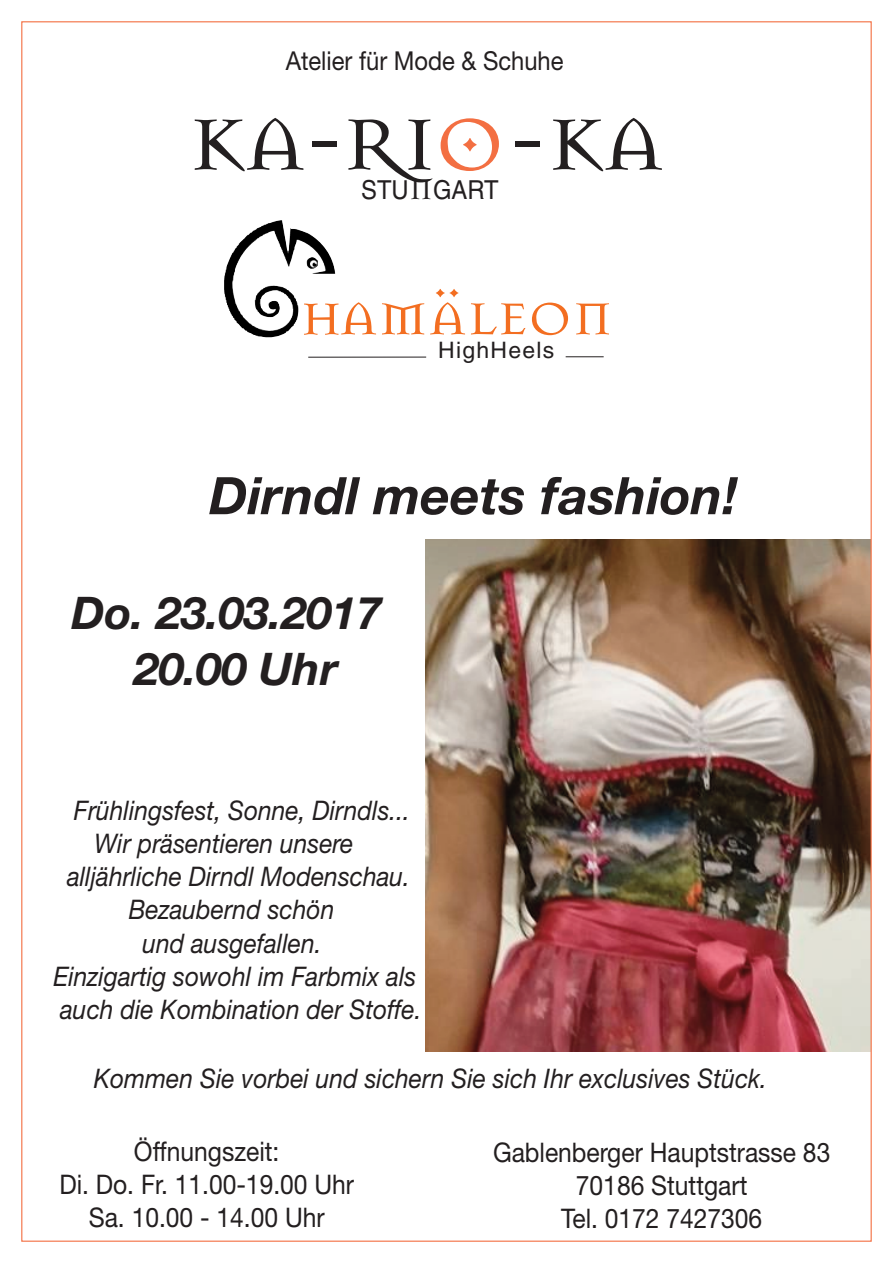
<style>
.page{position:relative;width:893px;height:1263px;background:#fff}
.page>*{position:absolute;margin:0;border:0;box-sizing:border-box;transform-origin:0 0}
.t1{font:123.9px "Mansonsuperregular";color:#231f20}
.t2{font:76.65px "Mansonsuperregular";letter-spacing:-.015em;color:#f36e21}
.t3{font:italic 700 51.75px "Helvetica Neue";color:#231f20}
.t4{font:italic 700 45px/56.4px "Helvetica Neue";color:#231f20;text-align:center}
.t5{font:italic 27px "Helvetica Neue";color:#231f20;scale:.91 1}
.t6{font:27px/33.2px "Helvetica Neue";color:#231f20;text-align:center;scale:.91 1}
.t7{font:26.1px "Helvetica Neue";color:#231f20;scale:.91 1}
.t8{font:26.1px "Helvetica";color:#231f20;scale:.91 1}
.t9{font:22.65px "Helvetica";letter-spacing:.055em;color:#231f20}
.s1{color:#f36f42}
.s2{font-family:"Mansonregular";font-size:44.1px}
</style>
<div class="page">
<svg style="left:348px;top:119px;width:85px;height:63px"></svg>
<div style="left:312px;top:142px;width:25px;height:5px;background:#231f20"></div>
<div style="left:515px;top:142px;width:25px;height:5px;background:#231f20"></div>
<img style="left:426px;top:539px;width:444px;height:513px">
<hr style="left:308px;top:357px;width:118px;height:1px;background:#231f20">
<hr style="left:566px;top:356px;width:38px;height:1px;background:#231f20">
<svg style="left:304px;top:304px;width:35px;height:31px"></svg>
<img style="left:231px;top:220px;width:104px;height:114px">
<p class="t7" style="left:286px;top:45px;width:307px">Atelier für Mode &amp; Schuhe</p>
<h1 class="t1" style="left:187px;top:89px;width:480px">Ka I<span class="s1">O</span> Ka</h1>
<p class="t8" style="left:361px;top:181px;width:152px">STU<span class="s2">n</span>GART</p>
<h2 class="t2" style="left:339px;top:284px;width:276px">amäleon</h2>
<p class="t9" style="left:438px;top:341px;width:118px">HighHeels</p>
<h3 class="t3" style="left:209px;top:464px;width:530px">Dirndl meets fashion!</h3>
<h3 class="t4" style="left:72px;top:584px;width:312px">Do. 23.03.2017<br>20.00 Uhr</h3>
<p class="t5" style="left:74px;top:794px;width:371px">Frühlingsfest, Sonne, Dirndls...</p>
<p class="t5" style="left:94px;top:827px;width:286px">Wir präsentieren unsere</p>
<p class="t5" style="left:67px;top:860px;width:378px">alljährliche Dirndl Modenschau.</p>
<p class="t5" style="left:129px;top:893px;width:228px">Bezaubernd schön</p>
<p class="t5" style="left:142px;top:927px;width:199px">und ausgefallen.</p>
<p class="t5" style="left:53px;top:960px;width:400px">Einzigartig sowohl im Farbmix als</p>
<p class="t5" style="left:60px;top:993px;width:399px">auch die Kombination der Stoffe.</p>
<p class="t5" style="left:94px;top:1062px;width:741px">Kommen Sie vorbei und sichern Sie sich Ihr exclusives Stück.</p>
<p class="t6" style="left:59px;top:1134px;width:325px">Öffnungszeit:<br>Di. Do. Fr. 11.00-19.00 Uhr<br>Sa. 10.00 - 14.00 Uhr</p>
<p class="t6" style="left:493px;top:1136px;width:372px">Gablenberger Hauptstrasse 83<br>70186 Stuttgart<br>Tel. 0172 7427306</p>
</div>
